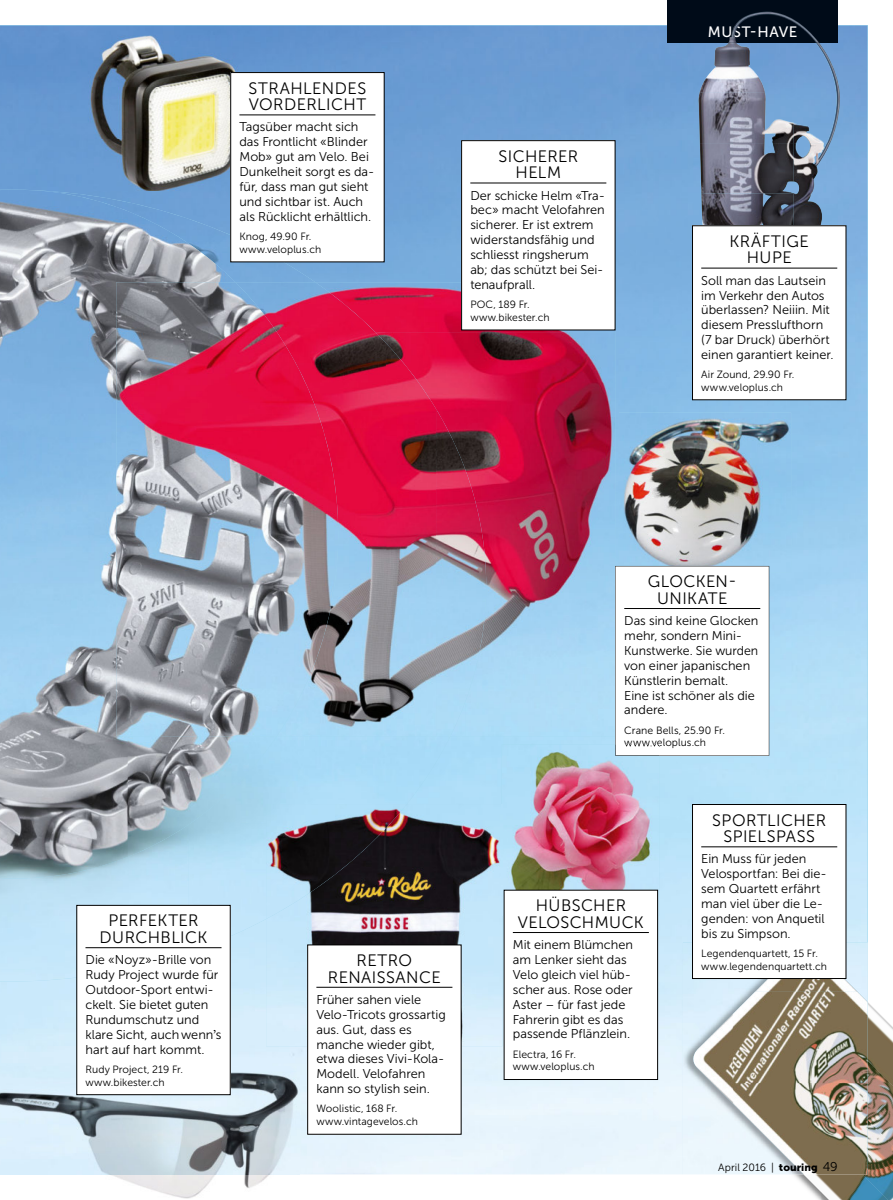
<style>
.page{position:relative;width:893px;height:1200px;background:#fff}
.page>*{position:absolute;margin:0;border:0;box-sizing:border-box;transform-origin:0 0}
.t1{font:16.5px/16.5px "Museo Sans 300";letter-spacing:.03em;color:#000;text-align:center}
.t2{font:15px "Museo Sans 500";letter-spacing:.035em;color:#fff}
.t3{font:12.75px/14.9px "Museo Sans 300";color:#000}
.t4{font:10.5px/12.8px "Museo Sans 300";letter-spacing:.005em;color:#000}
.s1{font-family:"Charter ITC Pro"}
.s2{font-family:"Museo Sans 900"}
.s3{font-size:12.75px}
</style>
<div class="page">
<img style="left:0;top:26px;width:867px;height:1148px">
<div style="left:128px;top:191px;width:102px;height:51px;background:#6ea0d5"></div>
<div style="left:228px;top:242px;width:87px;height:40px;background:#75aadb"></div>
<div style="left:277px;top:736px;width:173px;height:67px;background:#a9dbf8"></div>
<img style="left:189px;top:825px;width:52px;height:127px">
<img style="left:31px;top:825px;width:158px;height:155px">
<img style="left:241px;top:825px;width:25px;height:106px">
<img style="left:0;top:878px;width:31px;height:103px">
<img style="left:0;top:1066px;width:300px;height:132px">
<img style="left:0;top:190px;width:128px;height:688px">
<img style="left:128px;top:211px;width:100px;height:71px">
<svg style="left:227px;top:274px;width:9px;height:8px"></svg>
<img style="left:128px;top:736px;width:149px;height:89px">
<img style="left:128px;top:825px;width:59px;height:31px">
<img style="left:89px;top:36px;width:154px;height:155px">
<img style="left:619px;top:412px;width:172px;height:160px">
<img style="left:867px;top:942px;width:1px;height:59px">
<img style="left:789px;top:1174px;width:15px;height:11px">
<img style="left:683px;top:942px;width:184px;height:232px">
<img style="left:867px;top:1001px;width:26px;height:59px">
<img style="left:804px;top:1174px;width:59px;height:25px">
<img style="left:867px;top:1060px;width:26px;height:59px">
<img style="left:863px;top:1119px;width:30px;height:80px">
<img style="left:733px;top:991px;width:134px;height:183px">
<img style="left:690px;top:1013px;width:43px;height:90px">
<img style="left:755px;top:945px;width:102px;height:46px">
<div style="left:231px;top:73px;width:153px;height:189px;background:#fff"></div>
<hr style="left:239px;top:114px;width:136px;height:1px;background:#000">
<div style="left:230px;top:72px;width:154px;height:190px;border:1px solid #000"></div>
<img style="left:386px;top:282px;width:229px;height:50px">
<img style="left:386px;top:332px;width:229px;height:50px">
<img style="left:436px;top:382px;width:179px;height:101px">
<img style="left:486px;top:483px;width:129px;height:253px">
<img style="left:294px;top:282px;width:92px;height:100px">
<img style="left:386px;top:343px;width:50px;height:393px">
<img style="left:294px;top:382px;width:92px;height:354px">
<img style="left:436px;top:409px;width:50px;height:327px">
<img style="left:116px;top:282px;width:178px;height:454px">
<img style="left:294px;top:359px;width:44px;height:349px">
<svg style="left:615px;top:566px;width:154px;height:189px"></svg>
<div style="left:692px;top:804px;width:154px;height:174px;background:#fff"></div>
<hr style="left:701px;top:846px;width:136px;height:1px;background:#000">
<div style="left:692px;top:804px;width:154px;height:174px;border:1px solid #000"></div>
<div style="left:462px;top:141px;width:153px;height:189px;background:#fff"></div>
<hr style="left:470px;top:182px;width:136px;height:1px;background:#000">
<div style="left:461px;top:140px;width:154px;height:190px;border:1px solid #000"></div>
<div style="left:77px;top:905px;width:153px;height:189px;background:#fff"></div>
<hr style="left:85px;top:947px;width:137px;height:1px;background:#000">
<img style="left:361px;top:803px;width:142px;height:242px">
<img style="left:266px;top:918px;width:95px;height:127px">
<img style="left:266px;top:803px;width:141px;height:115px">
<div style="left:308px;top:944px;width:153px;height:189px;background:#fff"></div>
<hr style="left:316px;top:986px;width:136px;height:1px;background:#000">
<div style="left:307px;top:944px;width:154px;height:190px;border:1px solid #000"></div>
<img style="left:502px;top:744px;width:157px;height:171px">
<img style="left:615px;top:744px;width:44px;height:11px">
<img style="left:502px;top:803px;width:1px;height:112px">
<div style="left:504px;top:889px;width:154px;height:190px;background:#fff"></div>
<hr style="left:513px;top:931px;width:136px;height:1px;background:#000">
<div style="left:668px;top:0;width:170px;height:43px;background:#000b18"></div>
<img style="left:699px;top:43px;width:66px;height:50px">
<img style="left:815px;top:43px;width:16px;height:28px">
<img style="left:698px;top:93px;width:96px;height:50px">
<img style="left:700px;top:143px;width:93px;height:82px">
<img style="left:793px;top:143px;width:37px;height:82px">
<img style="left:734px;top:12px;width:60px;height:14px">
<svg style="left:731px;top:26px;width:4px;height:11px"></svg>
<div style="left:692px;top:226px;width:154px;height:173px;background:#fff"></div>
<hr style="left:701px;top:267px;width:136px;height:1px;background:#000">
<p class="t1" style="left:248px;top:80px;width:119px;text-align:left">STRAHLENDES<br>VORDERLICHT</p>
<p class="t3" style="left:239px;top:120px;width:136px">Tagsüber macht sich das Frontlicht «Blinder<br>Mob» gut am Velo. Bei<br>Dunkelheit sorgt es da&shy;für, dass man gut sieht und sichtbar ist. Auch als Rücklicht erhältlich.</p>
<p class="t4" style="left:239px;top:230px;width:83px">Knog, 49.90 Fr. www.veloplus.ch</p>
<p class="t1" style="left:498px;top:148px;width:81px">SICHERER<br>HELM</p>
<p class="t3" style="left:470px;top:188px;width:136px">Der schicke Helm «Tra&shy;bec» macht Velofahren sicherer. Er ist extrem widerstandsfähig und schliesst ringsherum ab; das schützt bei Sei&shy;tenaufprall.</p>
<p class="t4" style="left:470px;top:298px;width:81px">POC, 189 Fr. www.bikester.ch</p>
<p class="t2" style="left:708px;top:23px;width:91px">MUST-HAVE</p>
<p class="t1" style="left:729px;top:233px;width:81px">KRÄFTIGE<br>HUPE</p>
<p class="t3" style="left:701px;top:273px;width:134px">Soll man das Lautsein im Verkehr den Autos überlassen? Neiiin. Mit diesem Presslufthorn (7 bar Druck) überhört einen garantiert keiner.</p>
<p class="t4" style="left:701px;top:368px;width:95px">Air Zound, 29.90 Fr. www.veloplus.ch</p>
<p class="t1" style="left:100px;top:912px;width:109px">PERFEKTER<br>DURCHBLICK</p>
<p class="t3" style="left:85px;top:952px;width:138px">Die «Noyz»-Brille von<br>Rudy Project wurde für<br>Outdoor-Sport entwi&shy;ckelt. Sie bietet guten<br>Rundumschutz und klare Sicht, auch wenn<span class="s1">’</span>s hart auf hart kommt.</p>
<p class="t4" style="left:85px;top:1062px;width:99px">Rudy Project, 219 Fr. www.bikester.ch</p>
<p class="t1" style="left:328px;top:951px;width:114px">RETRO<br>RENAISSANCE</p>
<p class="t3" style="left:316px;top:991px;width:131px">Früher sahen viele<br>Velo-Tricots grossartig aus. Gut, dass es manche wieder gibt, etwa dieses Vivi-Kola-<br>Modell. Velofahren kann so stylish sein.</p>
<p class="t4" style="left:316px;top:1102px;width:103px">Woolistic, 168 Fr. www.vintagevelos.ch</p>
<p class="t1" style="left:648px;top:573px;width:90px">GLOCKEN-<br>UNIKATE</p>
<p class="t3" style="left:624px;top:613px;width:136px">Das sind keine Glocken mehr, sondern Mini-<br>Kunstwerke. Sie wurden von einer japanischen<br>Künstlerin bemalt.<br>Eine ist schöner als die andere.</p>
<p class="t4" style="left:624px;top:723px;width:102px">Crane Bells, 25.90 Fr. www.veloplus.ch</p>
<p class="t1" style="left:518px;top:897px;width:128px">HÜBSCHER<br>VELOSCHMUCK</p>
<p class="t3" style="left:513px;top:937px;width:122px">Mit einem Blümchen am Lenker sieht das<br>Velo gleich viel hüb&shy;scher aus. Rose oder<br>Aster – für fast jede<br>Fahrerin gibt es das passende Pflänzlein.</p>
<p class="t4" style="left:513px;top:1047px;width:83px">Electra, 16 Fr. www.veloplus.ch</p>
<p class="t1" style="left:712px;top:811px;width:115px">SPORTLICHER<br>SPIELSPASS</p>
<p class="t3" style="left:701px;top:851px;width:127px">Ein Muss für jeden<br>Velosportfan: Bei die&shy;sem Quartett erfährt man viel über die Le&shy;genden: von Anquetil bis zu Simpson.</p>
<p class="t4" style="left:701px;top:946px;width:127px">Legendenquartett, 15 Fr. www.legendenquartett.ch</p>
<p class="t4" style="left:718px;top:1160px;width:121px">April 2016 | <span class="s2">touring</span> <span class="s3">49</span></p>
</div>
